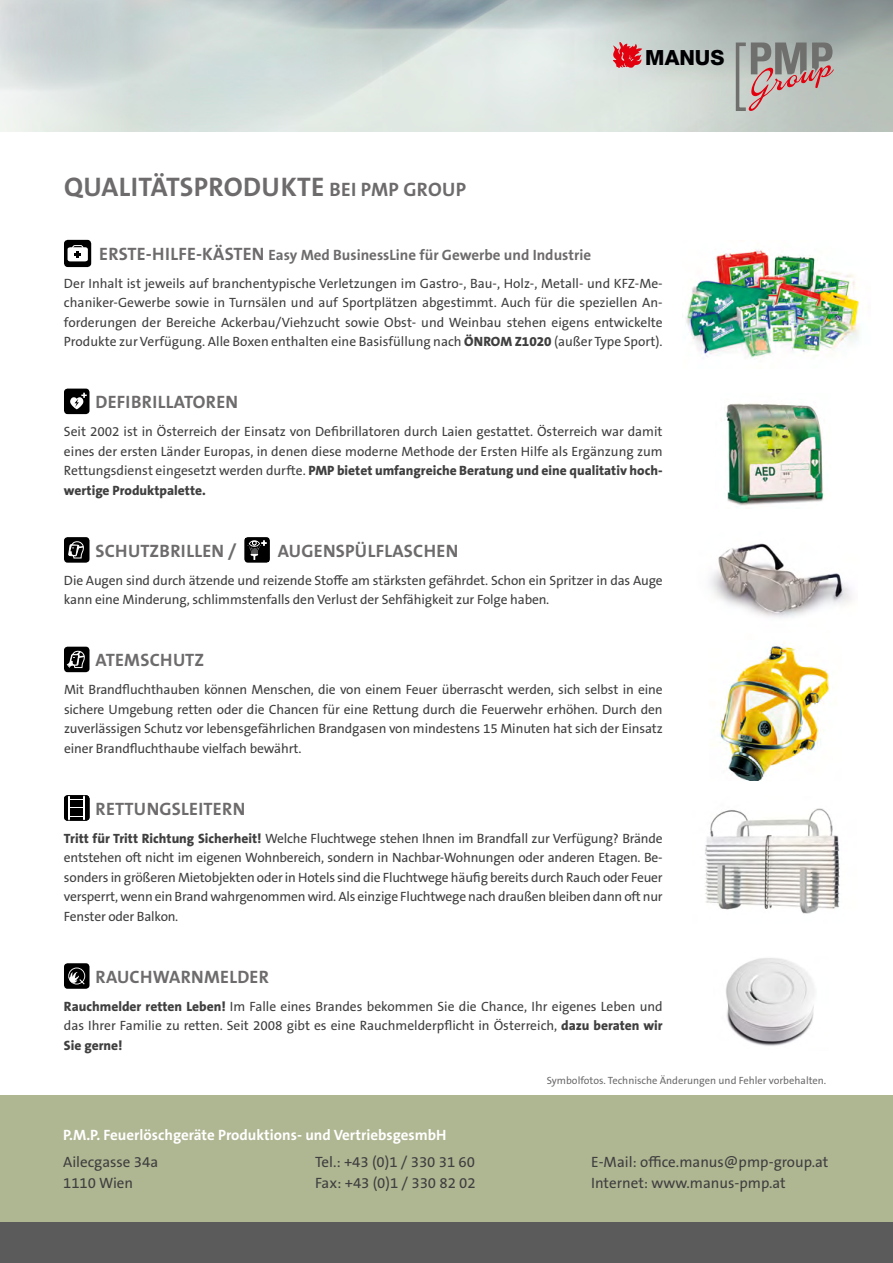
<style>
.page{position:relative;width:893px;height:1263px;background:#fff}
.page>*{position:absolute;margin:0;border:0;box-sizing:border-box;transform-origin:0 0}
.t1{font:700 27px "The Sans B W7";letter-spacing:.015em;color:#6d6b6b}
.t2{font:800 21px "Helvetica Neue LT Std";color:#000002}
.t3{font:700 18px "The Sans B W7";letter-spacing:.015em;color:#6d6b6b}
.t4{font:15px "The Sans B W5 Plain";color:#3f3f3f}
.t5{font:700 15px "The Sans B W7";color:#6d6b6b}
.t6{font:700 15px "The Sans B W7";color:#fff}
.t7{font:13.5px/19.5px "The Sans B W5 Plain";color:#3f3f3f;text-align:justify}
.t8{font:800 13.5px/19.5px "The Sans B W8";color:#3f3f3f}
.t9{font:10.5px "The Sans B W5 Plain";color:#6d6b6b}
.s1{font-size:19.5px}
.s2{font-size:18px}
.s3{font-family:"The Sans B W8";font-weight:800}
.s4{font-family:"The Sans B W5 Plain";font-weight:400}
</style>
<div class="page">
<div style="left:64px;top:240px;width:27px;height:27px;background:#000;border-radius:4px"></div>
<div style="left:72px;top:245px;width:11px;height:6px;border:1px solid #fff;border-radius:2px"></div>
<svg style="left:68px;top:247px;width:20px;height:14px"></svg>
<div style="left:64px;top:389px;width:26px;height:25px;background:#000;border-radius:4px"></div>
<svg style="left:70px;top:393px;width:17px;height:16px"></svg>
<div style="left:64px;top:537px;width:25px;height:26px;background:#000;border-radius:4px"></div>
<svg style="left:69px;top:541px;width:15px;height:18px"></svg>
<div style="left:244px;top:537px;width:26px;height:26px;background:#000;border-radius:4px"></div>
<svg style="left:247px;top:540px;width:20px;height:20px"></svg>
<div style="left:64px;top:647px;width:26px;height:25px;background:#000;border-radius:4px"></div>
<svg style="left:67px;top:650px;width:18px;height:18px"></svg>
<svg style="left:64px;top:795px;width:26px;height:26px"></svg>
<div style="left:64px;top:963px;width:26px;height:26px;background:#000;border-radius:4px"></div>
<svg style="left:68px;top:967px;width:17px;height:17px"></svg>
<img style="left:717px;top:642px;width:113px;height:139px">
<img style="left:726px;top:958px;width:88px;height:88px">
<img style="left:726px;top:403px;width:98px;height:103px">
<img style="left:682px;top:249px;width:177px;height:109px">
<img style="left:710px;top:543px;width:142px;height:75px">
<img style="left:705px;top:808px;width:135px;height:106px">
<div style="left:0;top:1222px;width:893px;height:41px;background:#5c5b5b"></div>
<div style="left:0;top:1096px;width:893px;height:126px;background:#afb692"></div>
<img style="left:0;top:0;width:893px;height:132px">
<div style="left:736px;top:43px;width:12px;height:68px;border:4px solid #6f6f6e"></div>
<svg style="left:749px;top:43px;width:85px;height:68px;background:#ab9d9b"></svg>
<svg style="left:613px;top:43px;width:29px;height:25px"></svg>
<h1 class="t1" style="left:64px;top:170px;width:391px">QUALITÄTSPRODUKTE <span class="s1">BEI PMP GROUP</span></h1>
<h2 class="t2" style="left:645px;top:45px;width:81px">MANUS</h2>
<p class="t5" style="left:99px;top:245px;width:493px"><span class="s2">ERSTE-H ILFE-KÄSTEN</span> EASY MED BUSINESSLINE FÜR GEWERBE UND INDUSTRIE</p>
<p class="t7" style="left:64px;top:273px;width:600px">Der Inhalt ist jeweils auf branchentypische Verletzungen im Gastro-, Bau-, Holz-, Metall- und KFZ-Me&shy;chaniker-Gewerbe sowie in Turnsälen und auf Sportplätzen abgestimmt. Auch für die speziellen An&shy;forderungen der Bereiche Ackerbau/Viehzucht sowie Obst- und Weinbau stehen eigens entwickelte Produkte zur Verfügung. Alle Boxen enthalten eine Basisfüllung nach <span class="s3">ÖNROM Z1020</span> (außer Type Sport).</p>
<h3 class="t3" style="left:96px;top:390px;width:144px">DEFIBRILLATOREN</h3>
<p class="t7" style="left:64px;top:422px;width:600px">Seit 2002 ist in Österreich der Einsatz von Defibrillatoren durch Laien gestattet. Österreich war damit eines der ersten Länder Europas, in denen diese moderne Methode der Ersten Hilfe als Ergänzung zum</p>
<p class="t8" style="left:64px;top:461px;width:600px"><span class="s4">Rettungsdienst eingesetzt werden durfte.</span> PMP bietet umfangreiche Beratung und eine qualitativ hoch&shy;wertige Produktpalette.</p>
<h3 class="t3" style="left:96px;top:539px;width:142px">SCHUTZBRILLEN /</h3>
<h3 class="t3" style="left:278px;top:539px;width:182px">AUGENSPÜLFLASCHEN</h3>
<p class="t7" style="left:64px;top:570px;width:600px">Die Augen sind durch ätzende und reizende Stoffe am stärksten gefährdet. Schon ein Spritzer in das Auge kann eine Minderung, schlimmstenfalls den Verlust der Sehfähigkeit zur Folge haben.</p>
<h3 class="t3" style="left:96px;top:648px;width:110px">ATEMSCHUTZ</h3>
<p class="t7" style="left:64px;top:680px;width:600px">Mit Brandfluchthauben können Menschen, die von einem Feuer überrascht werden, sich selbst in eine sichere Umgebung retten oder die Chancen für eine Rettung durch die Feuerwehr erhöhen. Durch den zuverlässigen Schutz vor lebensgefährlichen Brandgasen von mindestens 15 Minuten hat sich der Einsatz einer Brandfluchthaube vielfach bewährt.</p>
<h3 class="t3" style="left:96px;top:797px;width:151px">RETTU NGSLEITERN</h3>
<p class="t7" style="left:64px;top:828px;width:600px"><span class="s3">Tritt für Tritt Richtung Sicherheit!</span> Welche Fluchtwege stehen Ihnen im Brandfall zur Verfügung? Brände entstehen oft nicht im eigenen Wohnbereich, sondern in Nachbar-Wohnungen oder anderen Etagen. Be&shy;sonders in größeren Mietobjekten oder in Hotels sind die Fluchtwege häufig bereits durch Rauch oder Feuer versperrt, wenn ein Brand wahrgenommen wird. Als einzige Fluchtwege nach draußen bleiben dann oft nur Fenster oder Balkon.</p>
<h3 class="t3" style="left:96px;top:965px;width:175px">RAUCHWARNMELDER</h3>
<p class="t7" style="left:64px;top:996px;width:600px"><span class="s3">Rauchmelder retten Leben!</span> Im Falle eines Brandes bekommen Sie die Chance, Ihr eigenes Leben und das Ihrer Familie zu retten. Seit 2008 gibt es eine Rauchmelderpflicht in Österreich, <span class="s3">dazu beraten wir</span></p>
<p class="t8" style="left:64px;top:1035px;width:60px">Sie gerne!</p>
<p class="t9" style="left:547px;top:1074px;width:281px">Symbolfotos. Technische Änderungen und Fehler vorbehalten.</p>
<p class="t6" style="left:63px;top:1125px;width:383px">P.M.P. FEUERLÖSCHGERÄTE PRODUKTIONS- UND VERTRIEBSGESMBH</p>
<p class="t4" style="left:63px;top:1152px;width:97px">Ailecgasse 34a</p>
<p class="t4" style="left:315px;top:1152px;width:161px">Tel.: +43 (0)1 / 330 31 60</p>
<p class="t4" style="left:591px;top:1152px;width:239px">E-Mail: office.manus@pmp-group.at</p>
<p class="t4" style="left:63px;top:1173px;width:72px">1110 Wien</p>
<p class="t4" style="left:315px;top:1173px;width:162px">Fax: +43 (0)1 / 330 82 02</p>
<p class="t4" style="left:591px;top:1173px;width:196px">Internet: www.manus-pmp.at</p>
</div>
